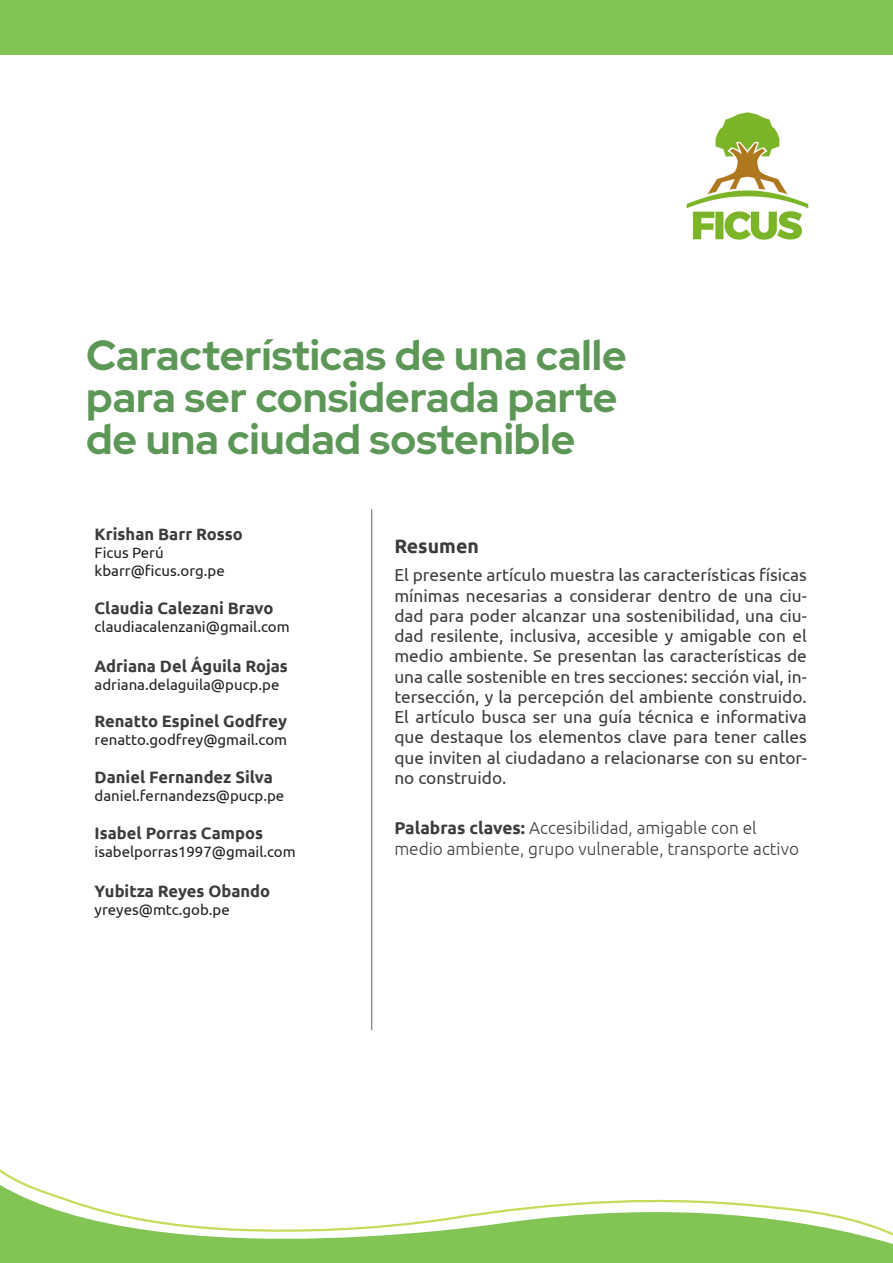
<style>
.page{position:relative;width:893px;height:1263px;background:#fff}
.page>*{position:absolute;margin:0;border:0;box-sizing:border-box;transform-origin:0 0}
.t1{font:700 42px/42px "Red Hat Display";color:#5d9757}
.t2{font:700 19.5px "Ubuntu";color:#3c3c3d}
.t3{font:17.25px/20.2px "Ubuntu";color:#3c3c3d;text-align:justify}
.t4{font:300 17.25px/20.7px "Ubuntu";color:#3c3c3d}
.t5{font:700 16.5px "Ubuntu";color:#3c3c3d}
.t6{font:15px "Ubuntu";color:#231f20}
.s1{font-weight:700}
</style>
<div class="page">
<div style="left:0;top:0;width:893px;height:55px;background:#83c555"></div>
<svg style="left:0;top:1169px;width:893px;height:94px"></svg>
<img style="left:686px;top:112px;width:123px;height:128px">
<hr style="left:371px;top:509px;width:1px;height:521px;background:#636366">
<p class="t1" style="left:86px;top:334px;width:542px">Características de una calle para ser considerada parte de una ciudad sostenible</p>
<p class="t5" style="left:95px;top:524px;width:150px">Krishan Barr Rosso</p>
<p class="t6" style="left:95px;top:544px;width:71px">Ficus Perú</p>
<p class="t6" style="left:95px;top:562px;width:132px">kbarr@ficus.org.pe</p>
<p class="t5" style="left:95px;top:598px;width:180px">Claudia Calezani Bravo</p>
<p class="t6" style="left:95px;top:617px;width:196px">claudiacalenzani@gmail.com</p>
<p class="t5" style="left:95px;top:656px;width:195px">Adriana Del Águila Rojas</p>
<p class="t6" style="left:95px;top:675px;width:186px">adriana.delaguila@pucp.pe</p>
<p class="t5" style="left:95px;top:711px;width:194px">Renatto Espinel Godfrey</p>
<p class="t6" style="left:95px;top:731px;width:194px">renatto.godfrey@gmail.com</p>
<p class="t5" style="left:95px;top:767px;width:180px">Daniel Fernandez Silva</p>
<p class="t6" style="left:95px;top:787px;width:191px">daniel.fernandezs@pucp.pe</p>
<p class="t5" style="left:95px;top:823px;width:170px">Isabel Porras Campos</p>
<p class="t6" style="left:95px;top:842px;width:203px">isabelporras1997@gmail.com</p>
<p class="t5" style="left:95px;top:881px;width:177px">Yubitza Reyes Obando</p>
<p class="t6" style="left:95px;top:900px;width:137px">yreyes@mtc.gob.pe</p>
<p class="t2" style="left:394px;top:534px;width:86px">Resumen</p>
<p class="t3" style="left:394px;top:564px;width:414px">El presente artículo muestra las características físicas mínimas necesarias a considerar dentro de una ciu&shy;dad para poder alcanzar una sostenibilidad, una ciu&shy;dad resilente, inclusiva, accesible y amigable con el medio ambiente. Se presentan las características de una calle sostenible en tres secciones: sección vial, in&shy;tersección, y la percepción del ambiente construido.<br>El artículo busca ser una guía técnica e informativa que destaque los elementos clave para tener calles que inviten al ciudadano a relacionarse con su entor&shy;no construido.</p>
<p class="t4" style="left:394px;top:817px;width:406px"><span class="s1">Palabras claves:</span> Accesibilidad, amigable con el medio ambiente, grupo vulnerable, transporte activo</p>
</div>
